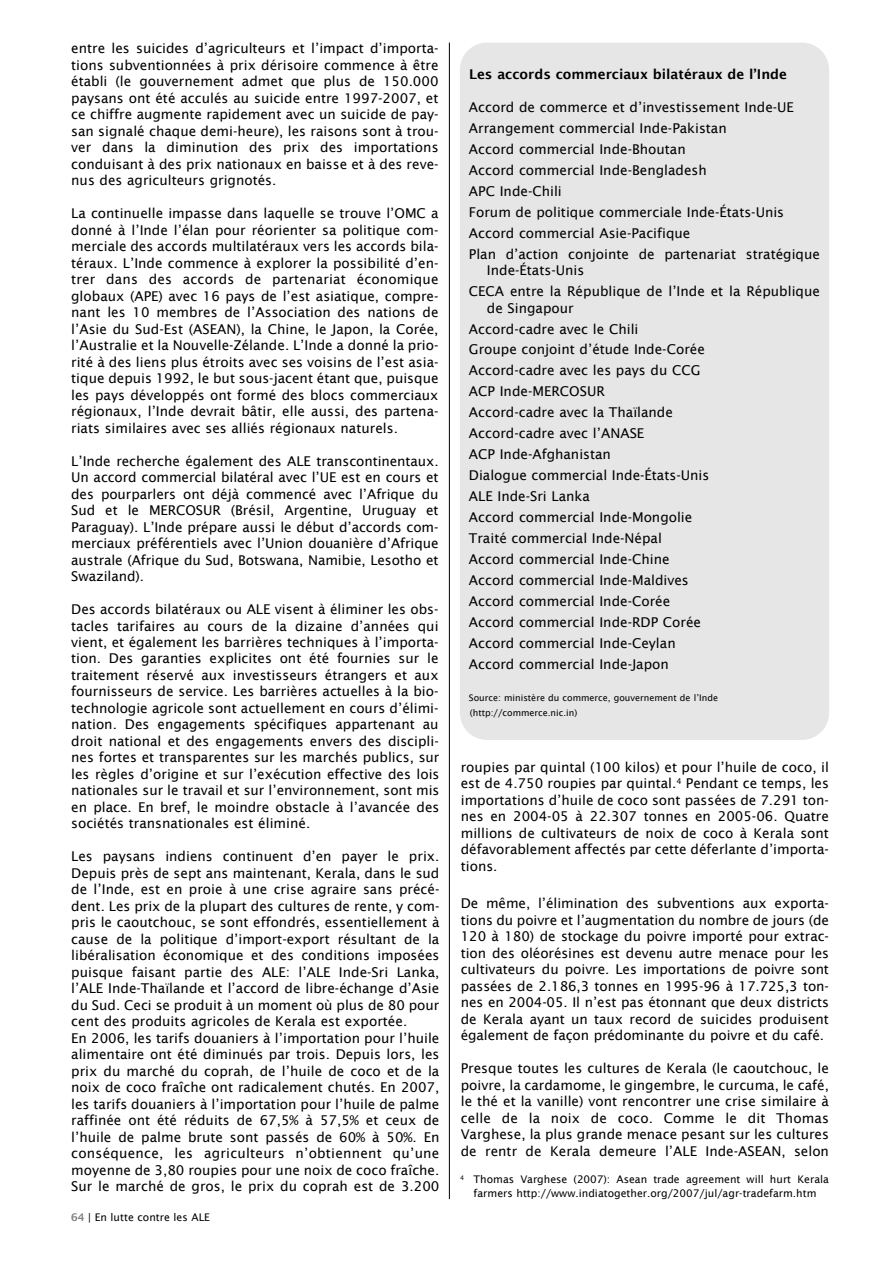
<style>
.page{position:relative;width:893px;height:1263px;background:#fff}
.page>*{position:absolute;margin:0;border:0;box-sizing:border-box;transform-origin:0 0}
.t1{font:13.5px/16.5px "Lucida Sans";color:#000;text-align:justify}
.t2{font:600 13.5px "Lucida Sans";color:#000}
.t3{font:10.5px/13.5px "Lucida Sans";color:#000;text-align:center}
.t4{font:9px/15px "Lucida Sans";color:#000}
.s1{font-weight:600;color:#808080}
</style>
<div class="page">
<hr style="left:449px;top:43px;width:1px;height:1156px;background:#000">
<div style="left:460px;top:43px;width:369px;height:697px;background:#e6e6e6;border-radius:27px"></div>
<p class="t1" style="left:71px;top:40px;width:369px">entre les suicides d’agriculteurs et l’impact d’importa&shy;tions subventionnées à prix dérisoire commence à être établi (le gouvernement admet que plus de 150.000 paysans ont été acculés au suicide entre 1997-2007, et ce chiffre augmente rapidement avec un suicide de pay&shy;san signalé chaque demi-heure), les raisons sont à trou&shy;ver dans la diminution des prix des importations conduisant à des prix nationaux en baisse et à des reve&shy;nus des agriculteurs grignotés.</p>
<p class="t1" style="left:71px;top:205px;width:369px">La continuelle impasse dans laquelle se trouve l’OMC a donné à l’Inde l’élan pour réorienter sa politique com&shy;merciale des accords multilatéraux vers les accords bila&shy;téraux. L’Inde commence à explorer la possibilité d’en&shy;trer dans des accords de partenariat économique globaux (APE) avec 16 pays de l’est asiatique, compre&shy;nant les 10 membres de l’Association des nations de l’Asie du Sud-Est (ASEAN), la Chine, le Japon, la Corée, l’Australie et la Nouvelle-Zélande. L’Inde a donné la prio&shy;rité à des liens plus étroits avec ses voisins de l’est asia&shy;tique depuis 1992, le but sous-jacent étant que, puisque les pays développés ont formé des blocs commerciaux régionaux, l’Inde devrait bâtir, elle aussi, des partena&shy;riats similaires avec ses alliés régionaux naturels.</p>
<p class="t1" style="left:71px;top:452px;width:369px">L’Inde recherche également des ALE transcontinentaux.<br>Un accord commercial bilatéral avec l’UE est en cours et des pourparlers ont déjà commencé avec l’Afrique du Sud et le MERCOSUR (Brésil, Argentine, Uruguay et Paraguay). L’Inde prépare aussi le début d’accords com&shy;merciaux préférentiels avec l’Union douanière d’Afrique australe (Afrique du Sud, Botswana, Namibie, Lesotho et Swaziland).</p>
<p class="t1" style="left:71px;top:601px;width:370px">Des accords bilatéraux ou ALE visent à éliminer les obs&shy;tacles tarifaires au cours de la dizaine d’années qui vient, et également les barrières techniques à l’importa&shy;tion. Des garanties explicites ont été fournies sur le traitement réservé aux investisseurs étrangers et aux fournisseurs de service. Les barrières actuelles à la bio&shy;technologie agricole sont actuellement en cours d’élimi&shy;nation. Des engagements spécifiques appartenant au droit national et des engagements envers des discipli&shy;nes fortes et transparentes sur les marchés publics, sur les règles d’origine et sur l’exécution effective des lois nationales sur le travail et sur l’environnement, sont mis en place. En bref, le moindre obstacle à l’avancée des sociétés transnationales est éliminé.</p>
<p class="t1" style="left:71px;top:848px;width:370px;text-align:left">Les paysans indiens continuent d’en payer le prix.<br>Depuis près de sept ans maintenant, Kerala, dans le sud de l’Inde, est en proie à une crise agraire sans précé&shy;dent. Les prix de la plupart des cultures de rente, y com&shy;pris le caoutchouc, se sont effondrés, essentiellement à cause de la politique d’import-export résultant de la libéralisation économique et des conditions imposées puisque faisant partie des ALE: l’ALE Inde-Sri Lanka, l’ALE Inde-Thaïlande et l’accord de libre-échange d’Asie du Sud. Ceci se produit à un moment où plus de 80 pour cent des produits agricoles de Kerala est exportée.<br>En 2006, les tarifs douaniers à l’importation pour l’huile alimentaire ont été diminués par trois. Depuis lors, les prix du marché du coprah, de l’huile de coco et de la noix de coco fraîche ont radicalement chutés. En 2007, les tarifs douaniers à l’importation pour l’huile de palme raffinée ont été réduits de 67,5% à 57,5% et ceux de l’huile de palme brute sont passés de 60% à 50%. En conséquence, les agriculteurs n’obtiennent qu’une moyenne de 3,80 roupies pour une noix de coco fraîche.<br>Sur le marché de gros, le prix du coprah est de 3.200</p>
<p class="t3" style="left:71px;top:1211px;width:140px"><span class="s1">64</span> | En lutte contre les ALE</p>
<p class="t2" style="left:469px;top:65px;width:319px">Les accords commerciaux bilatéraux de l’Inde</p>
<p class="t1" style="left:469px;top:96px;width:353px;line-height:21px;text-align:left">Accord de commerce et d’investissement Inde-UE Arrangement commercial Inde-Pakistan<br>Accord commercial Inde-Bhoutan<br>Accord commercial Inde-Bengladesh<br>APC Inde-Chili<br>Forum de politique commerciale Inde-États-Unis Accord commercial Asie-Pacifique<br>Plan d’action conjointe de partenariat stratégique</p>
<p class="t1" style="left:469px;top:259px;width:352px;line-height:21px;text-indent:18px">Inde-États-Unis<br>CECA entre la République de l’Inde et la République</p>
<p class="t1" style="left:469px;top:297px;width:242px;line-height:21px;text-align:left;text-indent:18px">de Singapour<br>Accord-cadre avec le Chili<br>Groupe conjoint d’étude Inde-Corée<br>Accord-cadre avec les pays du CCG<br>ACP Inde-MERCOSUR<br>Accord-cadre avec la Thaïlande<br>Accord-cadre avec l’ANASE<br>ACP Inde-Afghanistan<br>Dialogue commercial Inde-États-Unis<br>ALE Inde-Sri Lanka<br>Accord commercial Inde-Mongolie<br>Traité commercial Inde-Népal<br>Accord commercial Inde-Chine<br>Accord commercial Inde-Maldives<br>Accord commercial Inde-Corée<br>Accord commercial Inde-RDP Corée<br>Accord commercial Inde-Ceylan<br>Accord commercial Inde-Japon</p>
<p class="t4" style="left:469px;top:690px;width:251px">Source: ministère du commerce, gouvernement de l’Inde (http://commerce.nic.in)</p>
<p class="t1" style="left:461px;top:758px;width:370px">roupies par quintal (100 kilos) et pour l’huile de coco, il est de 4.750 roupies par quintal.<sup>4</sup> Pendant ce temps, les importations d’huile de coco sont passées de 7.291 ton&shy;nes en 2004-05 à 22.307 tonnes en 2005-06. Quatre millions de cultivateurs de noix de coco à Kerala sont défavorablement affectés par cette déferlante d’importa&shy;tions.</p>
<p class="t1" style="left:461px;top:895px;width:370px">De même, l’élimination des subventions aux exporta&shy;tions du poivre et l’augmentation du nombre de jours (de 120 à 180) de stockage du poivre importé pour extrac&shy;tion des oléorésines est devenu autre menace pour les cultivateurs du poivre. Les importations de poivre sont passées de 2.186,3 tonnes en 1995-96 à 17.725,3 ton&shy;nes en 2004-05. Il n’est pas étonnant que deux districts de Kerala ayant un taux record de suicides produisent également de façon prédominante du poivre et du café.</p>
<p class="t1" style="left:461px;top:1060px;width:370px">Presque toutes les cultures de Kerala (le caoutchouc, le poivre, la cardamome, le gingembre, le curcuma, le café, le thé et la vanille) vont rencontrer une crise similaire à celle de la noix de coco. Comme le dit Thomas Varghese, la plus grande menace pesant sur les cultures de rentr de Kerala demeure l’ALE Inde-ASEAN, selon</p>
<p class="t3" style="left:460px;top:1173px;width:370px"><sup>4</sup> Thomas Varghese (2007): Asean trade agreement will hurt Kerala farmers http://www.indiatogether.org/2007/jul/agr-tradefarm.htm</p>
</div>
